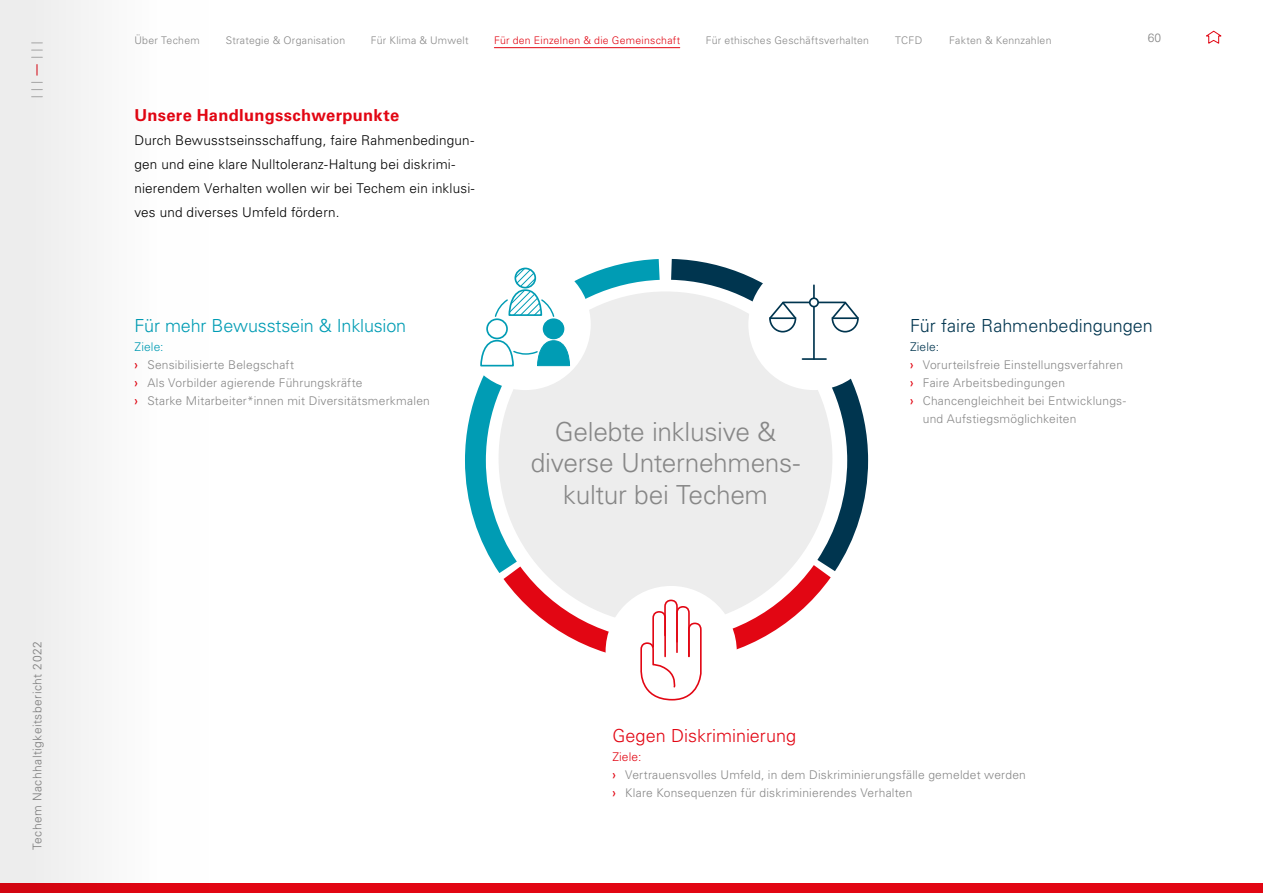
<style>
.page{position:relative;width:1263px;height:893px;background:#fff}
.page>*{position:absolute;margin:0;border:0;box-sizing:border-box;transform-origin:0 0}
.t1{font:300 26.25px/31.5px "Univers LT Pro 45";letter-spacing:-.01em;color:#878787;text-align:center}
.t2{font:300 18px "Univers LT Pro 45";letter-spacing:-.01em;color:#009cb4}
.t3{font:300 18px "Univers LT Pro 45";color:#00354f}
.t4{font:300 18px "Univers LT Pro 45";color:#e20613}
.t5{font:700 16.5px "Univers LT Pro 65";letter-spacing:.02em;color:#e20613}
.t6{font:300 13.5px/24px "Univers LT Pro 45";letter-spacing:.015em;color:#000}
.t7{font:300 12px/18px "Univers LT Pro 45";letter-spacing:.02em;color:#878787}
.t8{font:300 12px "Univers LT Pro 45";letter-spacing:.04em;color:#878787}
.t9{font:300 12px "Univers LT Pro 45";letter-spacing:.01em;color:#00354f}
.t10{font:300 10.5px "Univers LT Pro 45";letter-spacing:.025em;color:#878787}
.t11{font:300 10.5px "Univers LT Pro 45";letter-spacing:.025em;color:#e20613}
.s1{color:#009cb4}
.s2{font-family:"Univers LT Pro 55 Roman";font-weight:400;font-size:13.5px;color:#e20613}
.s3{color:#e20613}
</style>
<div class="page">
<div style="left:0;top:883px;width:1263px;height:10px;background:#e20613"></div>
<hr style="left:494px;top:47px;width:186px;height:1px;background:#e20613">
<svg style="left:1206px;top:30px;width:16px;height:14px"></svg>
<svg style="left:465px;top:259px;width:185px;height:285px"></svg>
<svg style="left:650px;top:258px;width:219px;height:284px"></svg>
<svg style="left:483px;top:542px;width:368px;height:111px"></svg>
<div style="left:498px;top:291px;width:334px;height:334px;background:#ededed;border-radius:50%"></div>
<div style="left:460px;top:259px;width:131px;height:131px;background:#fff;border-radius:50%"></div>
<svg style="left:479px;top:268px;width:91px;height:99px"></svg>
<div style="left:606px;top:586px;width:131px;height:131px;background:#fff;border-radius:50%"></div>
<svg style="left:640px;top:599px;width:62px;height:102px"></svg>
<div style="left:748px;top:259px;width:131px;height:131px;background:#fff;border-radius:50%"></div>
<hr style="left:802px;top:358px;width:24px;height:2px;background:#00354f">
<hr style="left:813px;top:285px;width:2px;height:74px;background:#00354f">
<hr style="left:783px;top:302px;width:62px;height:1px;background:#00354f">
<svg style="left:769px;top:301px;width:29px;height:32px"></svg>
<svg style="left:830px;top:301px;width:29px;height:32px"></svg>
<div style="left:810px;top:298px;width:8px;height:9px;background:#fff;border-radius:50%"></div>
<div style="left:809px;top:297px;width:10px;height:10px;border:2px solid #00354f;border-radius:50%"></div>
<div style="left:0;top:1px;width:209px;height:892px;background:#f5f5f5"></div>
<p class="t8" style="left:29px;top:850px;width:211px;rotate:-90deg">Techem Nachhaltigkeitsbericht 2022</p>
<p class="t10" style="left:134px;top:33px;width:67px">Über Techem</p>
<p class="t10" style="left:226px;top:33px;width:121px">Strategie &amp; Organisation</p>
<p class="t10" style="left:371px;top:33px;width:99px">Für Klima &amp; Umwelt</p>
<p class="t11" style="left:494px;top:33px;width:188px">Für den Einzelnen &amp; die Gemeinschaft</p>
<p class="t10" style="left:706px;top:33px;width:165px">Für ethisches Geschäftsverhalten</p>
<p class="t10" style="left:895px;top:33px;width:29px">TCFD</p>
<p class="t10" style="left:949px;top:33px;width:104px">Fakten &amp; Kennzahlen</p>
<h3 class="t5" style="left:134px;top:103px;width:266px">Unsere Handlungsschwerpunkte</h3>
<p class="t6" style="left:134px;top:127px;width:342px">Durch Bewusstseinsschaffung, faire Rahmenbedingun&shy;gen und eine klare Nulltoleranz-Haltung bei diskrimi&shy;nierendem Verhalten wollen wir bei Techem ein inklusi&shy;ves und diverses Umfeld fördern.</p>
<p class="t7" style="left:1148px;top:28px;width:15px">60</p>
<h2 class="t2" style="left:135px;top:314px;width:273px">Für mehr Bewusstsein &amp; Inklusion</h2>
<p class="t7" style="left:135px;top:338px;width:297px"><span class="s1">Ziele:<br></span><span class="s2">›</span> Sensibilisierte Belegschaft<br><span class="s2">›</span> Als Vorbilder agierende Führungskräfte<br><span class="s2">›</span> Starke Mitarbeiter*innen mit Diversitätsmerkmalen</p>
<h1 class="t1" style="left:531px;top:415px;width:271px">Gelebte inklusive &amp; diverse Unternehmens&shy;kultur bei Techem</h1>
<h2 class="t3" style="left:910px;top:314px;width:244px">Für faire Rahmenbedingungen</h2>
<p class="t9" style="left:910px;top:339px;width:30px">Ziele:</p>
<p class="t7" style="left:910px;top:356px;width:214px"><span class="s2">›</span> Vorurteilsfreie Einstellungsverfahren</p>
<p class="t7" style="left:910px;top:374px;width:156px"><span class="s2">›</span> Faire Arbeitsbedingungen</p>
<p class="t7" style="left:910px;top:392px;width:218px"><span class="s2">›</span> Chancengleichheit bei Entwicklungs-</p>
<p class="t7" style="left:923px;top:410px;width:155px">und Aufstiegsmöglichkeiten</p>
<h2 class="t4" style="left:612px;top:724px;width:185px">Gegen Diskriminierung</h2>
<p class="t7" style="left:612px;top:748px;width:415px"><span class="s3">Ziele:<br></span><span class="s2">›</span> Vertrauensvolles Umfeld, in dem Diskriminierungsfälle gemeldet werden <span class="s2">›</span> Klare Konsequenzen für diskriminierendes Verhalten</p>
</div>
